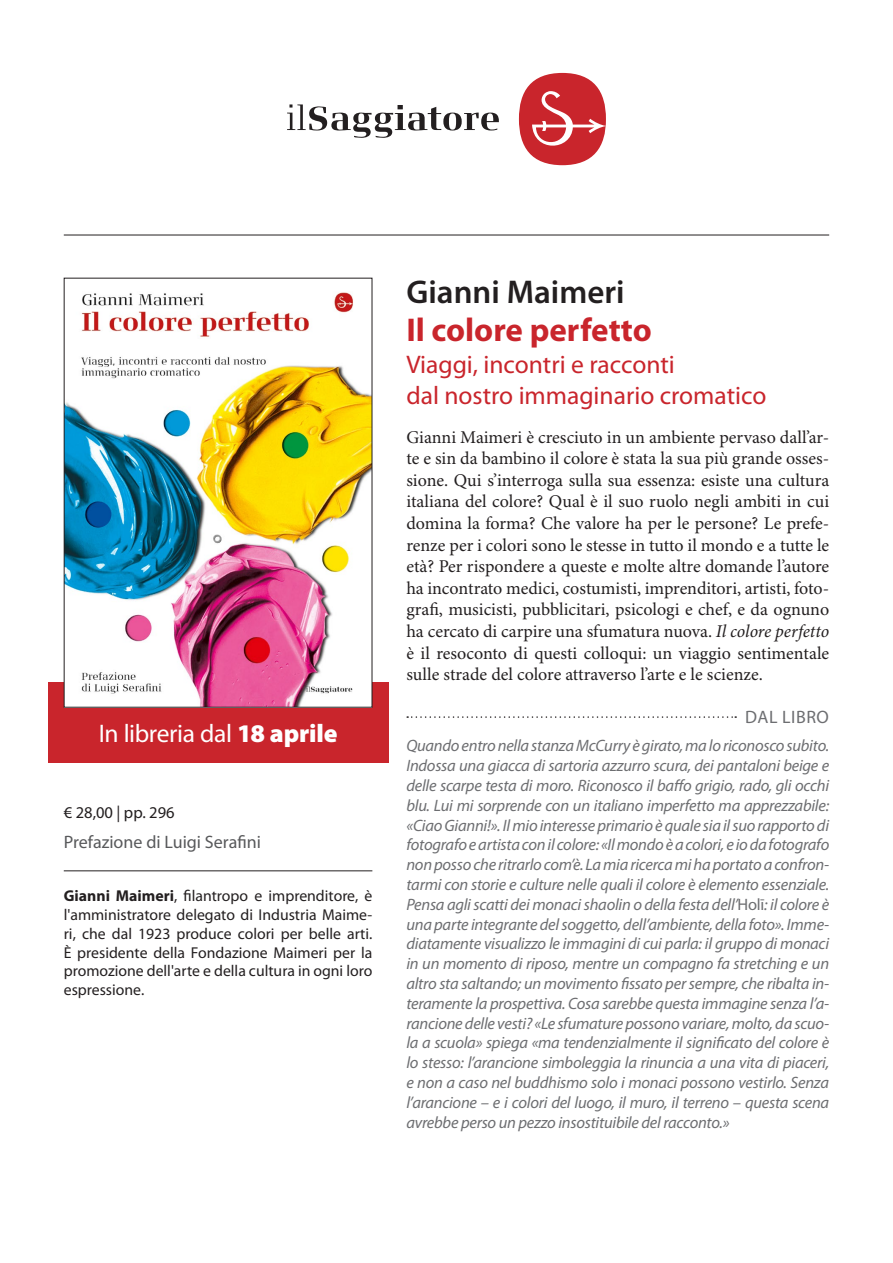
<style>
.page{position:relative;width:893px;height:1263px;background:#fff}
.page>*{position:absolute;margin:0;border:0;box-sizing:border-box;transform-origin:0 0}
.t1{font:700 33px "Myriad Pro";color:#c9252c}
.t2{font:600 33px "Myriad Pro";color:#231f20}
.t3{font:25.5px/30.6px "Myriad Pro";color:#c9252c}
.t4{font:25.5px "Myriad Pro";letter-spacing:-.015em;color:#fff}
.t5{font:18px/21.6px "Minion Pro";color:#231f20;text-align:justify}
.t6{font:18px "Myriad Pro";color:#58595b}
.t7{font:18px "Myriad Pro";letter-spacing:.03em;color:#6d6e71}
.t8{font:italic 16.5px/19.8px "Myriad Pro";letter-spacing:-.015em;color:#6d6e71;text-align:justify}
.t9{font:16.5px "Myriad Pro";color:#231f20}
.t10{font:15.75px/18.9px "Myriad Pro";color:#231f20;text-align:justify}
.s1{font-weight:900}
.s2{font-weight:700}
.s3{font-style:italic}
.s4{font-style:normal}
</style>
<div class="page">
<div style="left:48px;top:682px;width:340px;height:80px;background:#c9252c"></div>
<hr style="left:64px;top:235px;width:765px;height:1px;background:#231f20">
<img style="left:66px;top:292px;width:304px;height:413px">
<svg style="left:407px;top:716px;width:329px;height:2px"></svg>
<hr style="left:64px;top:870px;width:308px;height:1px;background:#231f20">
<svg style="left:287px;top:104px;width:212px;height:34px"></svg>
<div style="left:519px;top:73px;width:87px;height:92px;background:#c9252c;border-radius:50%"></div>
<svg style="left:532px;top:91px;width:74px;height:62px"></svg>
<h2 class="t4" style="left:99px;top:717px;width:240px">In libreria dal <span class="s1">18 aprile</span></h2>
<p class="t9" style="left:64px;top:802px;width:112px">€ 28,00 | pp. 296</p>
<p class="t6" style="left:64px;top:831px;width:199px">Prefazione di Luigi Serafini</p>
<p class="t10" style="left:64px;top:886px;width:310px"><span class="s2">Gianni Maimeri</span>, filantropo e imprenditore, è l'amministratore delegato di Industria Maime&shy;ri, che dal 1923 produce colori per belle arti.<br>È presidente della Fondazione Maimeri per la promozione dell'arte e della cultura in ogni loro espressione.</p>
<h1 class="t2" style="left:406px;top:270px;width:220px">Gianni Maimeri</h1>
<h1 class="t1" style="left:406px;top:308px;width:247px">Il colore perfetto</h1>
<h2 class="t3" style="left:406px;top:349px;width:362px">Viaggi, incontri e racconti<br>dal nostro immaginario cromatico</h2>
<p class="t5" style="left:406px;top:427px;width:424px">Gianni Maimeri è cresciuto in un ambiente pervaso dall’ar&shy;te e sin da bambino il colore è stata la sua più grande osses&shy;sione. Qui s’interroga sulla sua essenza: esiste una cultura italiana del colore? Qual è il suo ruolo negli ambiti in cui domina la forma? Che valore ha per le persone? Le prefe&shy;renze per i colori sono le stesse in tutto il mondo e a tutte le età? Per rispondere a queste e molte altre domande l’autore ha incontrato medici, costumisti, imprenditori, artisti, foto&shy;grafi, musicisti, pubblicitari, psicologi e chef, e da ognuno ha cercato di carpire una sfumatura nuova. <span class="s3">Il colore perfetto </span>è il resoconto di questi colloqui: un viaggio sentimentale sulle strade del colore attraverso l’arte e le scienze.</p>
<p class="t7" style="left:745px;top:706px;width:85px">DAL LIBRO</p>
<p class="t8" style="left:406px;top:736px;width:424px">Quando entro nella stanza McCurry è girato, ma lo riconosco subito.<br>Indossa una giacca di sartoria azzurro scura, dei pantaloni beige e delle scarpe testa di moro. Riconosco il baffo grigio, rado, gli occhi blu. Lui mi sorprende con un italiano imperfetto ma apprezzabile: «Ciao Gianni!». Il mio interesse primario è quale sia il suo rapporto di fotografo e artista con il colore: «Il mondo è a colori, e io da fotografo non posso che ritrarlo com’è. La mia ricerca mi ha portato a confron&shy;tarmi con storie e culture nelle quali il colore è elemento essenziale.<br>Pensa agli scatti dei monaci shaolin o della festa dell’<span class="s4">Holī</span>: il colore è una parte integrante del soggetto, dell’ambiente, della foto». Imme&shy;diatamente visualizzo le immagini di cui parla: il gruppo di monaci in un momento di riposo, mentre un compagno fa stretching e un altro sta saltando; un movimento fissato per sempre, che ribalta in&shy;teramente la prospettiva. Cosa sarebbe questa immagine senza l’a&shy;rancione delle vesti? «Le sfumature possono variare, molto, da scuo&shy;la a scuola» spiega «ma tendenzialmente il significato del colore è lo stesso: l’arancione simboleggia la rinuncia a una vita di piaceri, e non a caso nel buddhismo solo i monaci possono vestirlo. Senza l’arancione – e i colori del luogo, il muro, il terreno – questa scena avrebbe perso un pezzo insostituibile del racconto.»</p>
</div>
